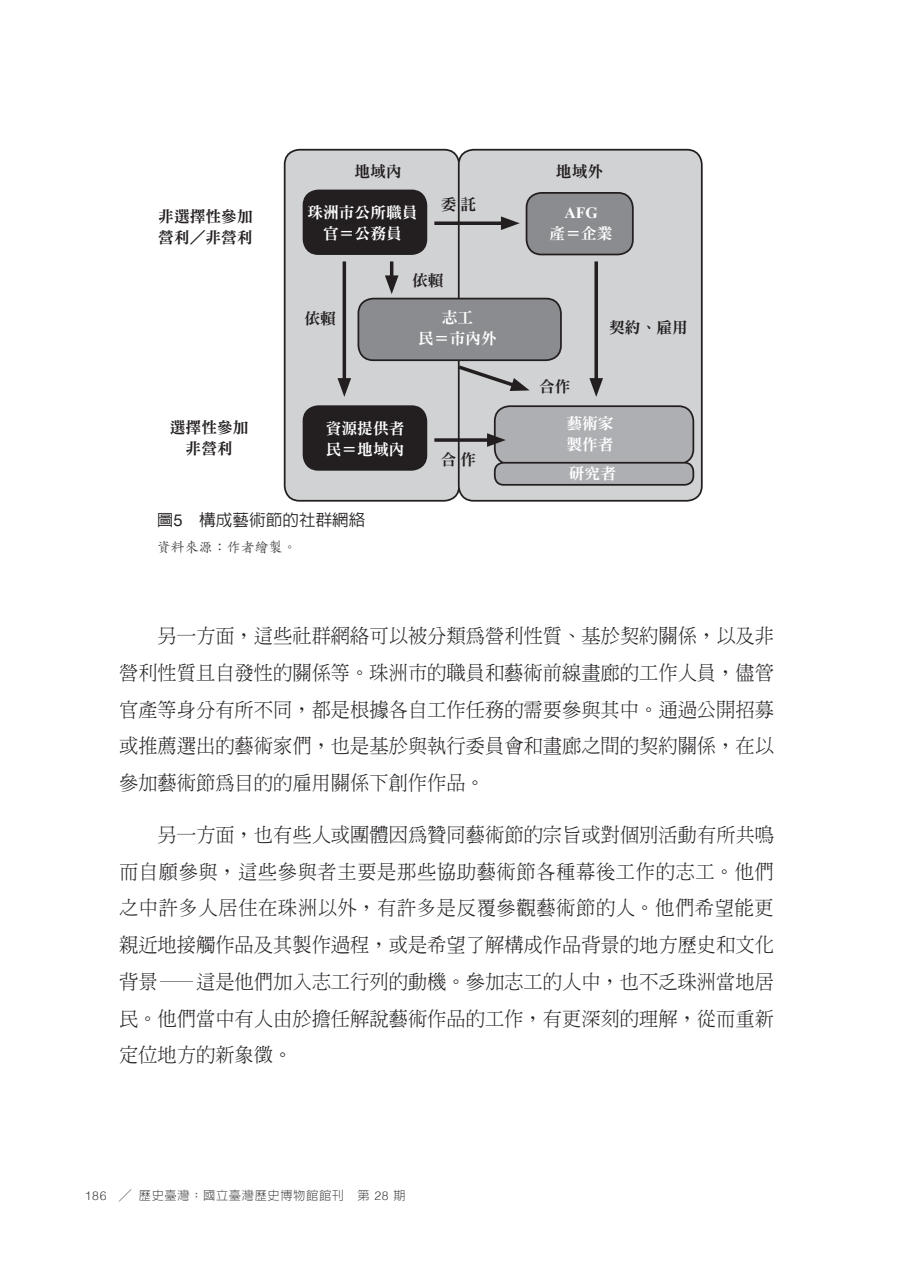
<style>
.page{position:relative;width:903px;height:1275px;background:#fff}
.page>*{position:absolute;margin:0;border:0;box-sizing:border-box;transform-origin:0 0}
.t1{font:300 19.25px/36.8px "AR Ming B5";color:#231f20;text-align:justify}
.t2{font:500 16.28px "AR Hei B5";color:#231f20}
.t3{font:15.75px/21px "DF Ming Std W9";color:#fff;text-align:center}
.t4{font:15.75px/21px "DF Ming Std W9";color:#231f20}
.t5{font:700 15.75px "Times New Roman";color:#fff}
.t6{font:14px "DF Kai Shu Std W5";color:#3e3e3f}
.t7{font:300 12.25px "AR Hei B5";letter-spacing:.05em;color:#3e3e3f}
.s1{font-family:"Helvetica Neue";font-weight:400}
.s2{font-family:"Helvetica"}
</style>
<div class="page">
<div style="left:285px;top:150px;width:174px;height:351px;background:#d1d2d4;border-radius:15px"></div>
<div style="left:284px;top:149px;width:176px;height:353px;border:2px solid #231f20;border-radius:15px"></div>
<div style="left:303px;top:190px;width:123px;height:64px;background:#231f20;border-radius:15px"></div>
<div style="left:303px;top:190px;width:124px;height:65px;border:2px solid #231f20;border-radius:15px"></div>
<div style="left:303px;top:406px;width:123px;height:64px;background:#231f20;border-radius:15px"></div>
<div style="left:303px;top:405px;width:124px;height:66px;border:2px solid #231f20;border-radius:15px"></div>
<div style="left:459px;top:150px;width:243px;height:351px;background:#d1d2d4;border-radius:15px"></div>
<div style="left:458px;top:149px;width:245px;height:353px;border:2px solid #231f20;border-radius:15px"></div>
<div style="left:358px;top:299px;width:203px;height:61px;background:#8a8c8f;border-radius:15px"></div>
<div style="left:357px;top:298px;width:205px;height:63px;border:2px solid #231f20;border-radius:15px"></div>
<div style="left:495px;top:406px;width:198px;height:58px;background:#aeafb3;border-radius:15px"></div>
<div style="left:494px;top:405px;width:200px;height:60px;border:2px solid #231f20;border-radius:15px"></div>
<div style="left:495px;top:463px;width:198px;height:22px;background:#aeafb3;border-radius:9px"></div>
<div style="left:494px;top:462px;width:200px;height:24px;border:2px solid #231f20;border-radius:9px"></div>
<div style="left:526px;top:193px;width:107px;height:61px;background:#8a8c8f;border-radius:15px"></div>
<div style="left:526px;top:192px;width:108px;height:63px;border:2px solid #231f20;border-radius:15px"></div>
<hr style="left:343px;top:261px;width:3px;height:124px;background:#231f20">
<svg style="left:337px;top:378px;width:14px;height:19px"></svg>
<svg style="left:594px;top:261px;width:4px;height:117px"></svg>
<svg style="left:589px;top:378px;width:14px;height:19px"></svg>
<svg style="left:434px;top:221px;width:67px;height:4px"></svg>
<svg style="left:501px;top:216px;width:19px;height:14px"></svg>
<hr style="left:390px;top:261px;width:3px;height:21px;background:#231f20">
<svg style="left:385px;top:275px;width:13px;height:19px"></svg>
<svg style="left:457px;top:363px;width:73px;height:28px"></svg>
<svg style="left:434px;top:438px;width:53px;height:4px"></svg>
<svg style="left:487px;top:433px;width:19px;height:14px"></svg>
<p class="t4" style="left:354px;top:160px;width:49px">地域內</p>
<p class="t4" style="left:158px;top:206px;width:96px">非選擇性參加營利／非營利</p>
<p class="t3" style="left:307px;top:201px;width:112px">珠洲市公所職員官＝公務員</p>
<p class="t4" style="left:441px;top:194px;width:37px">委託</p>
<p class="t4" style="left:304px;top:307px;width:33px">依賴</p>
<p class="t4" style="left:412px;top:270px;width:33px">依賴</p>
<p class="t3" style="left:418px;top:307px;width:80px">志工<br>民＝市內外</p>
<p class="t4" style="left:170px;top:417px;width:80px;text-align:center">選擇性參加非營利</p>
<p class="t3" style="left:326px;top:418px;width:80px;text-align:left">資源提供者民＝地域內</p>
<p class="t2" style="left:157px;top:512px;width:210px">圖<span class="s1">5</span>　構成藝術節的社群網絡</p>
<p class="t6" style="left:157px;top:539px;width:141px">資料來源：作者繪製。</p>
<p class="t4" style="left:441px;top:449px;width:37px">合作</p>
<p class="t4" style="left:556px;top:160px;width:49px">地域外</p>
<p class="t5" style="left:564px;top:202px;width:35px">AFG</p>
<p class="t3" style="left:549px;top:222px;width:64px">產＝企業</p>
<p class="t4" style="left:539px;top:376px;width:33px">合作</p>
<p class="t4" style="left:609px;top:316px;width:80px">契約、雇用</p>
<p class="t3" style="left:566px;top:412px;width:49px;text-align:left">藝術家製作者</p>
<p class="t3" style="left:569px;top:463px;width:49px">研究者</p>
<p class="t1" style="left:119px;top:617px;width:656px;text-indent:38px">另一方面，這些社群網絡可以被分類為營利性質、基於契約關係，以及非營利性質且自發性的關係等。珠洲市的職員和藝術前線畫廊的工作人員，儘管官產等身分有所不同，都是根據各自工作任務的需要參與其中。通過公開招募或推薦選出的藝術家們，也是基於與執行委員會和畫廊之間的契約關係，在以參加藝術節為目的的雇用關係下創作作品。</p>
<p class="t1" style="left:119px;top:816px;width:657px;text-indent:38px">另一方面，也有些人或團體因為贊同藝術節的宗旨或對個別活動有所共鳴而自願參與，這些參與者主要是那些協助藝術節各種幕後工作的志工。他們之中許多人居住在珠洲以外，有許多是反覆參觀藝術節的人。他們希望能更親近地接觸作品及其製作過程，或是希望了解構成作品背景的地方歷史和文化背景—這是他們加入志工行列的動機。參加志工的人中，也不乏珠洲當地居民。他們當中有人由於擔任解說藝術作品的工作，有更深刻的理解，從而重新定位地方的新象徵。</p>
<p class="t7" style="left:85px;top:1189px;width:322px"><span class="s2">186</span> ╱ 歷史臺灣：國立臺灣歷史博物館館刊　第 <span class="s2">28</span> 期</p>
</div>
